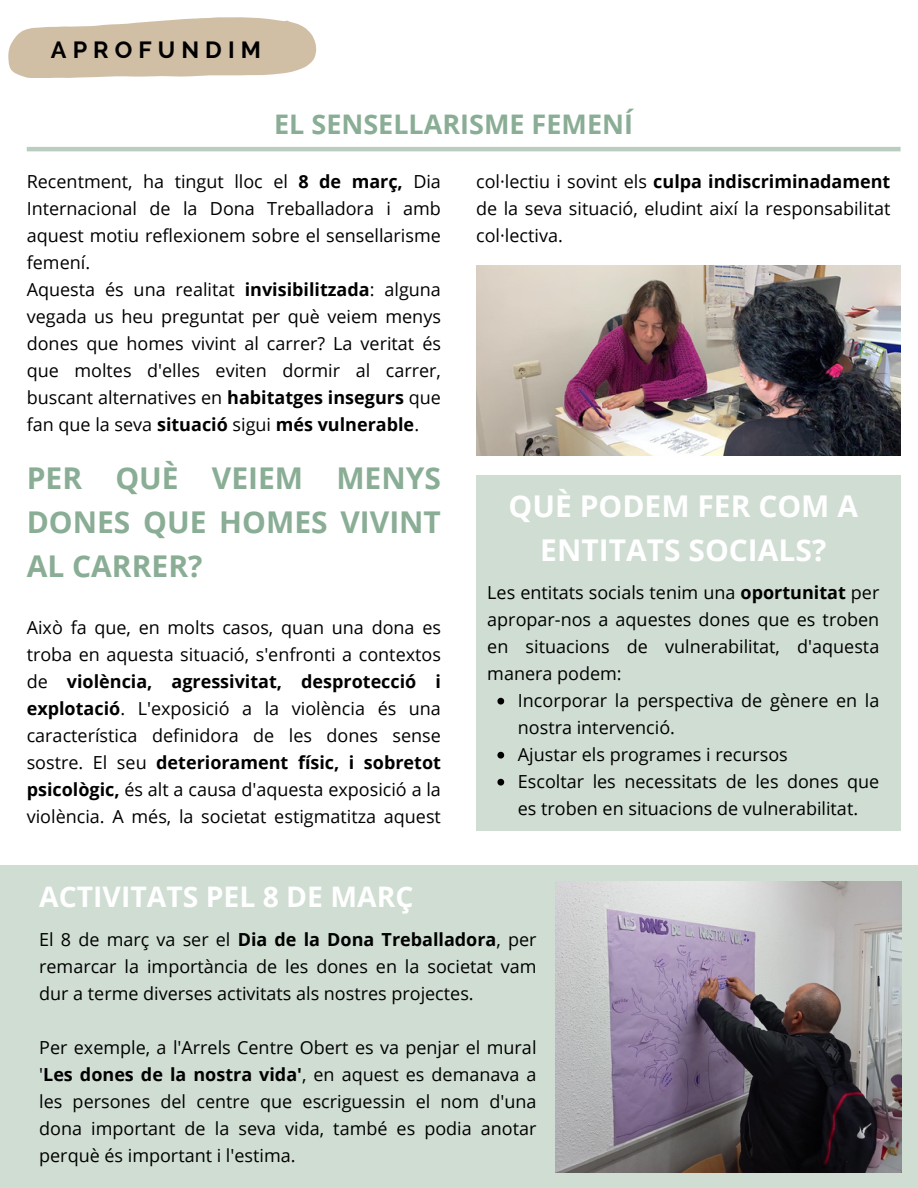
<style>
.page{position:relative;width:918px;height:1188px;background:#fff}
.page>*{position:absolute;margin:0;border:0;box-sizing:border-box;transform-origin:0 0}
.t1{font:700 30px/43.8px "Open Sans";color:#8aad95;text-align:justify}
.t2{font:700 30px/43.8px "Open Sans";color:#fff;text-align:center}
.t3{font:700 28.35px "Open Sans";color:#fff}
.t4{font:700 27px "Open Sans";color:#8aad95}
.t5{font:700 23.25px "Raleway";letter-spacing:.26em;color:#000}
.t6{font:18px/27px "Open Sans";color:#000;text-align:justify}
.s1{font-weight:700}
</style>
<div class="page">
<svg style="left:8px;top:17px;width:308px;height:61px;background:#d7c8b2"></svg>
<hr style="left:27px;top:147px;width:874px;height:4px;background:#bacec0">
<div style="left:0;top:865px;width:917px;height:323px;background:#cfddd3"></div>
<div style="left:476px;top:475px;width:425px;height:356px;background:#cfddd3"></div>
<img style="left:476px;top:265px;width:424px;height:190px">
<img style="left:556px;top:881px;width:345px;height:291px">
<svg style="left:497px;top:698px;width:7px;height:7px"></svg>
<svg style="left:497px;top:752px;width:7px;height:7px"></svg>
<svg style="left:497px;top:779px;width:7px;height:7px"></svg>
<p class="t5" style="left:51px;top:36px;width:211px">APROFUNDIM</p>
<p class="t4" style="left:274px;top:105px;width:360px">EL SENSELLARISME FEMENÍ</p>
<p class="t6" style="left:27px;top:168px;width:416px">Recentment, ha tingut lloc el <span class="s1">8 de març,</span> Dia Internacional de la Dona Treballadora i amb aquest motiu reflexionem sobre el sensellarisme femení.</p>
<p class="t6" style="left:27px;top:276px;width:416px">Aquesta és una realitat <span class="s1">invisibilitzada</span>: alguna vegada us heu preguntat per què veiem menys dones que homes vivint al carrer? La veritat és que moltes d'elles eviten dormir al carrer, buscant alternatives en <span class="s1">habitatges insegurs</span> que fan que la seva <span class="s1">situació</span> sigui <span class="s1">més vulnerable</span>.</p>
<p class="t1" style="left:27px;top:456px;width:416px">PER QUÈ VEIEM MENYS DONES QUE HOMES VIVINT AL CARRER?</p>
<p class="t6" style="left:476px;top:168px;width:416px">col·lectiu i sovint els <span class="s1">culpa indiscriminadament </span>de la seva situació, eludint així la responsabilitat col·lectiva.</p>
<p class="t2" style="left:509px;top:484px;width:351px">QUÈ PODEM FER COM A<br>ENTITATS SOCIALS?</p>
<p class="t6" style="left:487px;top:578px;width:394px">Les entitats socials tenim una <span class="s1">oportunitat</span> per apropar-nos a aquestes dones que es troben en situacions de vulnerabilitat, d'aquesta manera podem:</p>
<h1 class="t6" style="left:518px;top:686px;width:363px">Incorporar la perspectiva de gènere en la nostra intervenció.</h1>
<p class="t6" style="left:518px;top:740px;width:271px">Ajustar els programes i recursos</p>
<p class="t6" style="left:518px;top:767px;width:363px">Escoltar les necessitats de les dones que es troben en situacions de vulnerabilitat.</p>
<p class="t6" style="left:27px;top:613px;width:416px">Això fa que, en molts casos, quan una dona es troba en aquesta situació, s'enfronti a contextos de <span class="s1">violència, agressivitat, desprotecció i explotació</span>. L'exposició a la violència és una característica definidora de les dones sense sostre. El seu <span class="s1">deteriorament físic, i sobretot psicològic,</span> és alt a causa d'aquesta exposició a la violència. A més, la societat estigmatitza aquest</p>
<h2 class="t3" style="left:39px;top:877px;width:376px">ACTIVITATS PEL 8 DE MARÇ</h2>
<p class="t6" style="left:39px;top:925px;width:499px">El 8 de març va ser el <span class="s1">Dia de la Dona Treballadora</span>, per remarcar la importància de les dones en la societat vam dur a terme diverses activitats als nostres projectes.</p>
<p class="t6" style="left:39px;top:1033px;width:499px">Per exemple, a l'Arrels Centre Obert es va penjar el mural '<span class="s1">Les dones de la nostra vida'</span>, en aquest es demanava a les persones del centre que escriguessin el nom d'una dona important de la seva vida, també es podia anotar perquè és important i l'estima.</p>
</div>
